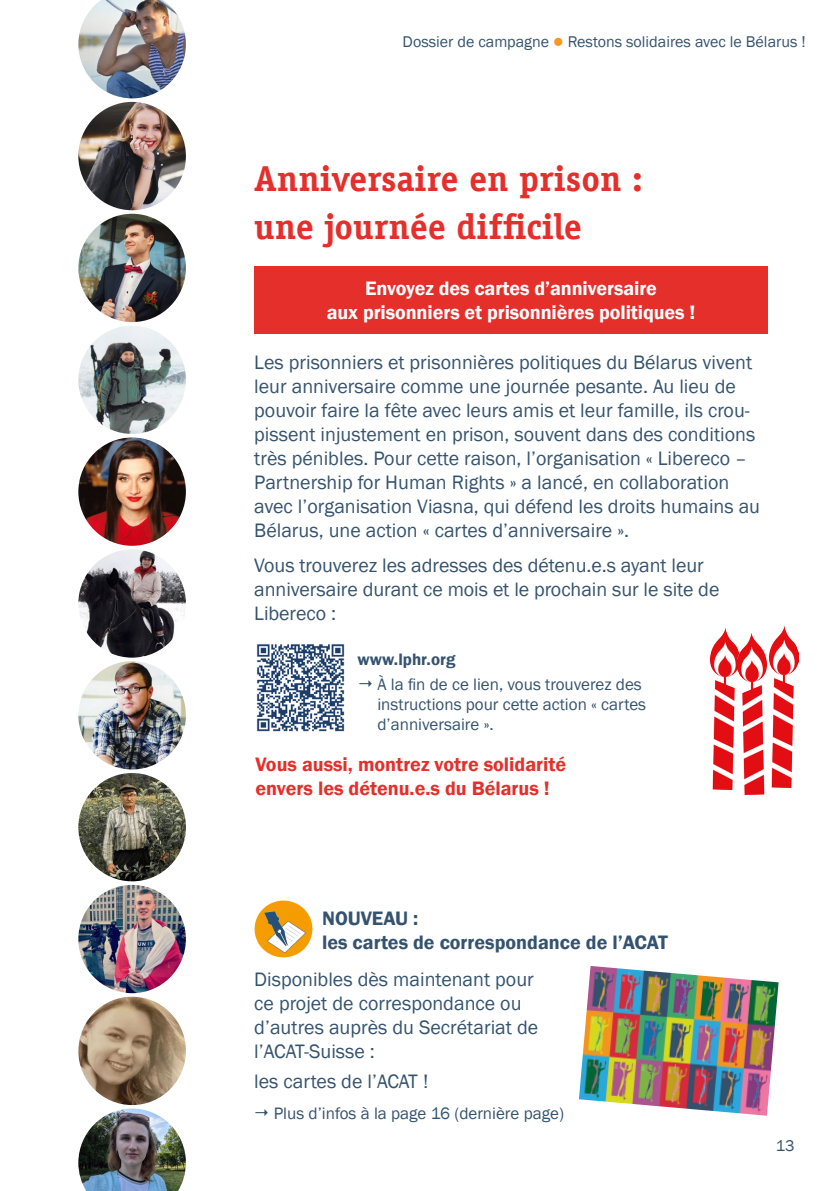
<style>
.page{position:relative;width:840px;height:1191px;background:#fff}
.page>*{position:absolute;margin:0;border:0;box-sizing:border-box;transform-origin:0 0}
.FR-Titel_klein{font:700 36px/48px "Officina Serif LT";color:#e42f2b}
.FR-Normal{font:20px/24px "Franklin Gothic";color:#35536f}
.DE-Normal{font:600 20px/24px "Franklin Gothic";letter-spacing:-.005em;color:#fff;text-align:center}
.DE-Normal-2{font:600 20px/24px "Franklin Gothic";color:#e42f2b}
.FR-Normal-2{font:600 20px/24px "Franklin Gothic";color:#35536f}
.DE-Detailinfo{font:17px/20px "Franklin Gothic";color:#35536f}
.FR-Detailinfo{font:17px "Franklin Gothic";color:#35536f}
.DE-Detailinfo-2{font:600 17px "Franklin Gothic";color:#35536f}
.t1{font:16px "Franklin Gothic";color:#35536f}
.s1{color:#f59821}
</style>
<div class="page">
<img style="left:78px;top:0;width:108px;height:98px">
<img style="left:78px;top:102px;width:108px;height:108px;border-radius:54px">
<img style="left:78px;top:214px;width:108px;height:108px;border-radius:54px">
<img style="left:78px;top:326px;width:108px;height:108px;border-radius:54px">
<img style="left:78px;top:437px;width:108px;height:109px;border-radius:54px">
<img style="left:78px;top:549px;width:108px;height:108px;border-radius:54px">
<img style="left:78px;top:661px;width:108px;height:108px;border-radius:54px">
<img style="left:78px;top:773px;width:108px;height:108px;border-radius:54px">
<img style="left:78px;top:885px;width:108px;height:108px;border-radius:54px">
<img style="left:78px;top:996px;width:108px;height:109px;border-radius:54px">
<img style="left:78px;top:1108px;width:108px;height:83px">
<div style="left:254px;top:266px;width:513px;height:67px;background:#e42f2b"></div>
<img style="left:256px;top:644px;width:89px;height:88px">
<img style="left:579px;top:966px;width:199px;height:149px">
<img style="left:255px;top:900px;width:57px;height:57px">
<img style="left:710px;top:628px;width:26px;height:161px">
<img style="left:736px;top:633px;width:29px;height:161px">
<img style="left:765px;top:626px;width:33px;height:161px">
<p class="t1" style="left:402px;top:32px;width:404px">Dossier de campagne <span class="s1">●</span> Restons solidaires avec le Bélarus !</p>
<p class="FR-Titel_klein" style="left:254px;top:155px;width:390px">Anniversaire en prison : une journée difficile</p>
<p class="DE-Normal" style="left:326px;top:276px;width:370px">Envoyez des cartes d’anniversaire<br>aux prisonniers et prisonnières politiques !</p>
<p class="FR-Normal" style="left:254px;top:351px;width:507px">Les prisonniers et prisonnières politiques du Bélarus vivent leur anniversaire comme une journée pesante. Au lieu de pouvoir faire la fête avec leurs amis et leur famille, ils crou&shy;pissent injustement en prison, souvent dans des conditions très pénibles. Pour cette raison, l’organisation « Libereco – Partnership for Human Rights » a lancé, en collaboration avec l’organisation Viasna, qui défend les droits humains au Bélarus, une action « cartes d’anniversaire ».</p>
<p class="FR-Normal" style="left:254px;top:554px;width:466px">Vous trouverez les adresses des détenu.e.s ayant leur anniversaire durant ce mois et le prochain sur le site de<br>Libereco :</p>
<p class="DE-Detailinfo-2" style="left:357px;top:648px;width:99px">www.lphr.org</p>
<p class="DE-Detailinfo" style="left:377px;top:675px;width:270px">À la fin de ce lien, vous trouverez des instructions pour cette action « cartes d’anniversaire ».</p>
<p class="DE-Normal-2" style="left:255px;top:752px;width:312px">Vous aussi, montrez votre solidarité envers les détenu.e.s du Bélarus !</p>
<p class="FR-Normal-2" style="left:322px;top:906px;width:347px">NOUVEAU :<br>les cartes de correspondance de l’ACAT</p>
<p class="FR-Normal" style="left:254px;top:967px;width:285px">Disponibles dès maintenant pour ce projet de correspondance ou d’autres auprès du Secrétariat de l’ACAT-Suisse :</p>
<p class="FR-Normal" style="left:254px;top:1069px;width:175px">les cartes de l’ACAT !</p>
<p class="FR-Detailinfo" style="left:273px;top:1102px;width:292px">Plus d’infos à la page 16 (dernière page)</p>
<p class="t1" style="left:775px;top:1136px;width:20px">13</p>
</div>
